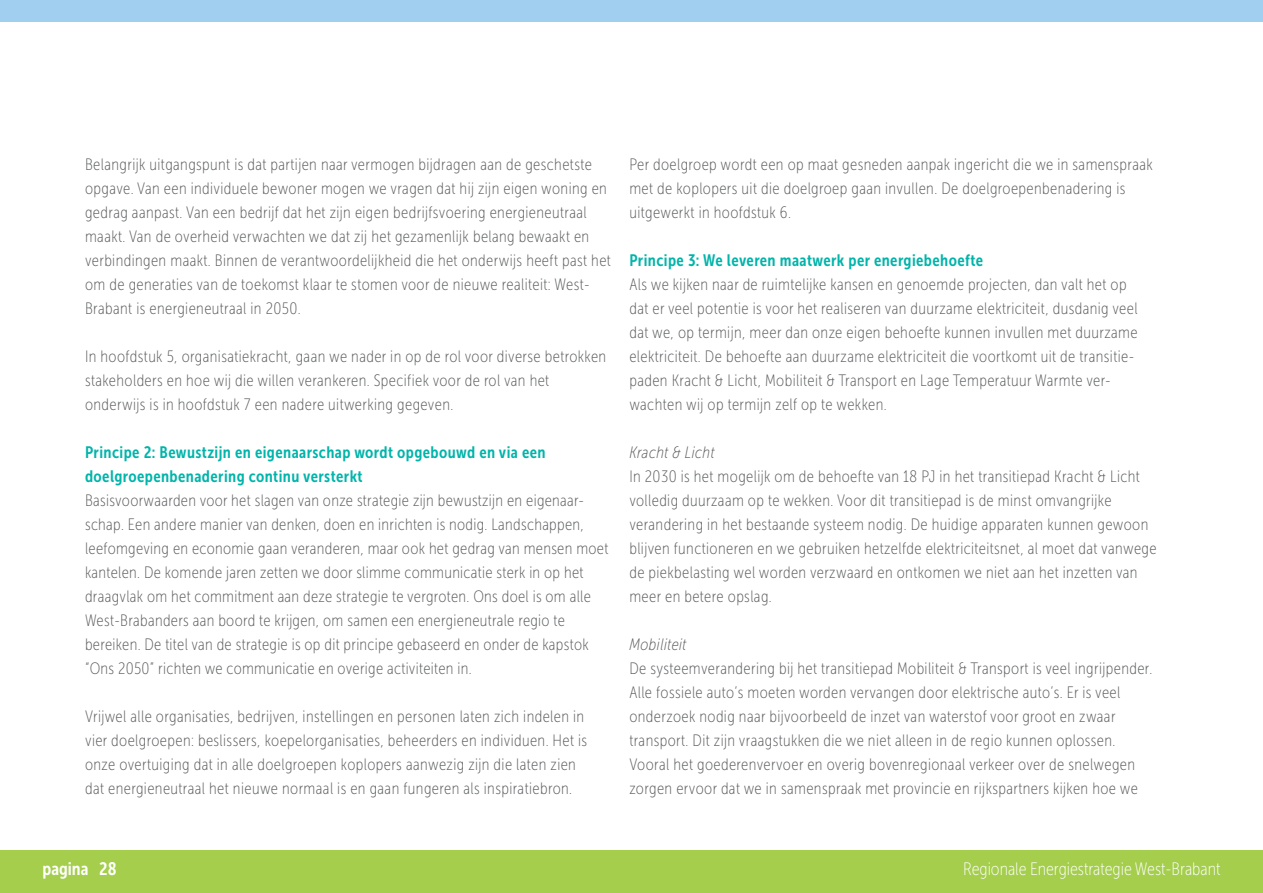
<style>
.page{position:relative;width:1263px;height:893px;background:#fff}
.page>*{position:absolute;margin:0;border:0;box-sizing:border-box;transform-origin:0 0}
.t1{font:18px "Museo Sans Cond 100";color:#fff}
.t2{font:18px "Museo Sans Cond 700";color:#fff}
.t3{font:16.5px/24px "Museo Sans Cond 100";letter-spacing:.025em;color:#57585a}
.t4{font:16.5px/24px "Museo Sans Cond 700";letter-spacing:.025em;color:#00b4aa}
.t5{font:italic 16.5px "Museo Sans Cond 100";letter-spacing:.025em;color:#57585a}
</style>
<div class="page">
<div style="left:0;top:0;width:1263px;height:21px;background:#a0cfef"></div>
<div style="left:0;top:850px;width:1263px;height:43px;background:#a4ce4c"></div>
<p class="t3" style="left:85px;top:153px;width:527px">Belangrijk uitgangspunt is dat partijen naar vermogen bijdragen aan de geschetste opgave. Van een individuele bewoner mogen we vragen dat hij zijn eigen woning en gedrag aanpast. Van een bedrijf dat het zijn eigen bedrijfsvoering energieneutraal maakt. Van de overheid verwachten we dat zij het gezamenlijk belang bewaakt en verbindingen maakt. Binnen de verantwoordelijkheid die het onderwijs heeft past het om de generaties van de toekomst klaar te stomen voor de nieuwe realiteit: West-Brabant is energieneutraal in 2050.</p>
<p class="t3" style="left:85px;top:345px;width:523px">In hoofdstuk 5, organisatiekracht, gaan we nader in op de rol voor diverse betrokken stakeholders en hoe wij die willen verankeren. Specifiek voor de rol van het onderwijs is in hoofdstuk 7 een nadere uitwerking gegeven.</p>
<p class="t4" style="left:85px;top:440px;width:462px">Principe 2: Bewustzijn en eigenaarschap wordt opgebouwd en via een doelgroepenbenadering continu versterkt</p>
<p class="t3" style="left:85px;top:489px;width:525px">Basisvoorwaarden voor het slagen van onze strategie zijn bewustzijn en eigenaar&shy;schap. Een andere manier van denken, doen en inrichten is nodig. Landschappen, leefomgeving en economie gaan veranderen, maar ook het gedrag van mensen moet kantelen. De komende jaren zetten we door slimme communicatie sterk in op het draagvlak om het commitment aan deze strategie te vergroten. Ons doel is om alle West-Brabanders aan boord te krijgen, om samen een energieneutrale regio te bereiken. De titel van de strategie is op dit principe gebaseerd en onder de kapstok “Ons 2050” richten we communicatie en overige activiteiten in.</p>
<p class="t3" style="left:85px;top:705px;width:504px">Vrijwel alle organisaties, bedrijven, instellingen en personen laten zich indelen in vier doelgroepen: beslissers, koepelorganisaties, beheerders en individuen. Het is onze overtuiging dat in alle doelgroepen koplopers aanwezig zijn die laten zien dat energieneutraal het nieuwe normaal is en gaan fungeren als inspiratiebron.</p>
<p class="t3" style="left:629px;top:153px;width:525px">Per doelgroep wordt een op maat gesneden aanpak ingericht die we in samenspraak met de koplopers uit die doelgroep gaan invullen. De doelgroepenbenadering is uitgewerkt in hoofdstuk 6.</p>
<p class="t4" style="left:629px;top:249px;width:355px">Principe 3: We leveren maatwerk per energiebehoefte</p>
<p class="t3" style="left:629px;top:273px;width:510px">Als we kijken naar de ruimtelijke kansen en genoemde projecten, dan valt het op dat er veel potentie is voor het realiseren van duurzame elektriciteit, dusdanig veel dat we, op termijn, meer dan onze eigen behoefte kunnen invullen met duurzame elektriciteit. De behoefte aan duurzame elektriciteit die voortkomt uit de transitie&shy;paden Kracht &amp; Licht, Mobiliteit &amp; Transport en Lage Temperatuur Warmte ver&shy;wachten wij op termijn zelf op te wekken.</p>
<p class="t5" style="left:629px;top:444px;width:87px">Kracht &amp; Licht</p>
<p class="t3" style="left:629px;top:465px;width:529px">In 2030 is het mogelijk om de behoefte van 18 PJ in het transitiepad Kracht &amp; Licht volledig duurzaam op te wekken. Voor dit transitiepad is de minst omvangrijke verandering in het bestaande systeem nodig. De huidige apparaten kunnen gewoon blijven functioneren en we gebruiken hetzelfde elektriciteitsnet, al moet dat vanwege de piekbelasting wel worden verzwaard en ontkomen we niet aan het inzetten van meer en betere opslag.</p>
<p class="t5" style="left:629px;top:636px;width:59px">Mobiliteit</p>
<p class="t3" style="left:629px;top:657px;width:524px">De systeemverandering bij het transitiepad Mobiliteit &amp; Transport is veel ingrijpender.<br>Alle fossiele auto’s moeten worden vervangen door elektrische auto’s. Er is veel onderzoek nodig naar bijvoorbeeld de inzet van waterstof voor groot en zwaar transport. Dit zijn vraagstukken die we niet alleen in de regio kunnen oplossen.<br>Vooral het goederenvervoer en overig bovenregionaal verkeer over de snelwegen zorgen ervoor dat we in samenspraak met provincie en rijkspartners kijken hoe we</p>
<p class="t2" style="left:43px;top:858px;width:76px">pagina 28</p>
<p class="t1" style="left:963px;top:859px;width:259px">Regionale Energiestrategie West-Brabant</p>
</div>
